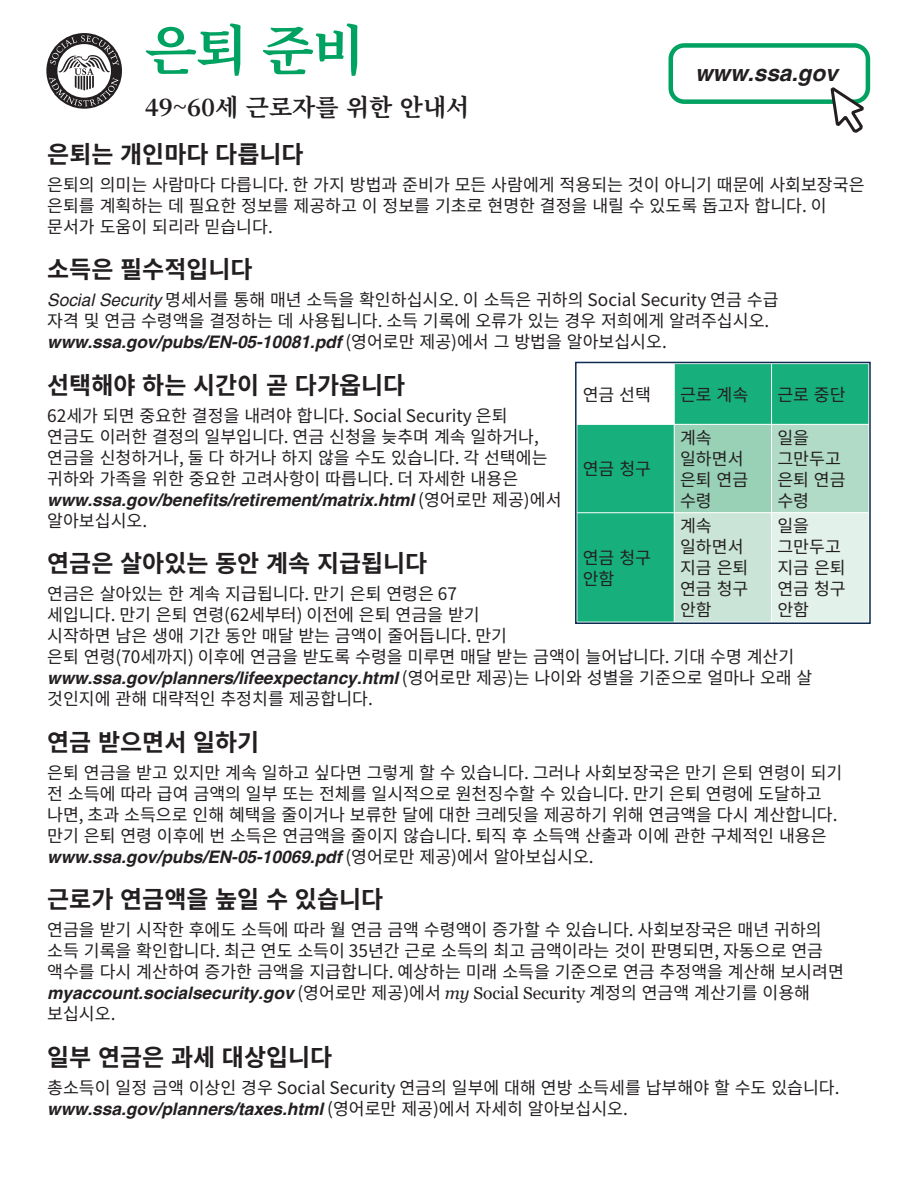
<style>
.page{position:relative;width:918px;height:1188px;background:#fff}
.page>*{position:absolute;margin:0;border:0;box-sizing:border-box;transform-origin:0 0}
.t1{font:700 54px "Noto Serif CJ Kkr";color:#00a261}
.t2{font:700 24px "Noto Sans CJ Ktc";color:#231f20}
.t3{font:700 24px "Noto Serif CJ Ktc";color:#231f20}
.t4{font:italic 700 22.5px "Helvetica";color:#231f20}
.t5{font:17.25px/21px "Noto Sans CJ Kkr";color:#231f20}
.s1{font-family:"Helvetica";font-style:italic}
.s2{font-family:"Helvetica";font-weight:700;font-style:italic}
.s3{font-family:"Georgia";font-style:italic}
.s4{font-family:"Georgia"}
</style>
<div class="page">
<div style="left:669px;top:43px;width:201px;height:61px;border:4px solid #00a261;border-radius:14px"></div>
<svg style="left:829px;top:84px;width:37px;height:49px"></svg>
<svg style="left:46px;top:33px;width:76px;height:76px"></svg>
<svg style="left:49px;top:35px;width:70px;height:71px"></svg>
<svg style="left:578px;top:365px;width:290px;height:256px;fill:#17af7b"></svg>
<div style="left:674px;top:424px;width:98px;height:89px;background:#98d1b6"></div>
<div style="left:772px;top:424px;width:97px;height:89px;background:#b1dbc7"></div>
<div style="left:674px;top:513px;width:98px;height:109px;background:#cae5d7"></div>
<div style="left:772px;top:513px;width:97px;height:109px;background:#e2f1e9"></div>
<hr style="left:577px;top:424px;width:97px;height:1px;background:#fff">
<hr style="left:674px;top:424px;width:98px;height:1px;background:#fff">
<hr style="left:772px;top:424px;width:97px;height:1px;background:#fff">
<hr style="left:577px;top:512px;width:97px;height:1px;background:#fff">
<hr style="left:674px;top:512px;width:98px;height:1px;background:#fff">
<hr style="left:772px;top:512px;width:97px;height:1px;background:#fff">
<hr style="left:674px;top:364px;width:1px;height:60px;background:#fff">
<hr style="left:771px;top:364px;width:1px;height:60px;background:#fff">
<hr style="left:674px;top:425px;width:1px;height:87px;background:#fff">
<hr style="left:771px;top:425px;width:1px;height:87px;background:#fff">
<hr style="left:674px;top:513px;width:1px;height:109px;background:#fff">
<hr style="left:771px;top:513px;width:1px;height:109px;background:#fff">
<div style="left:575px;top:362px;width:296px;height:262px;border:2px solid #0d2b51"></div>
<h1 class="t1" style="left:145px;top:20px;width:221px">은퇴 준비</h1>
<h2 class="t3" style="left:145px;top:93px;width:326px">49~60세 근로자를 위한 안내서</h2>
<h1 class="t2" style="left:47px;top:140px;width:258px">은퇴는 개인마다 다릅니다</h1>
<p class="t5" style="left:47px;top:174px;width:819px">은퇴의 의미는 사람마다 다릅니다. 한 가지 방법과 준비가 모든 사람에게 적용되는 것이 아니기 때문에 사회보장국은 은퇴를 계획하는 데 필요한 정보를 제공하고 이 정보를 기초로 현명한 결정을 내릴 수 있도록 돕고자 합니다. 이 문서가 도움이 되리라 믿습니다.</p>
<h1 class="t2" style="left:47px;top:256px;width:207px">소득은 필수적입니다</h1>
<p class="t5" style="left:47px;top:290px;width:733px"><span class="s1">Social Security</span> 명세서를 통해 매년 소득을 확인하십시오. 이 소득은 귀하의 Social Security 연금 수급 자격 및 연금 수령액을 결정하는 데 사용됩니다. 소득 기록에 오류가 있는 경우 저희에게 알려주십시오. <span class="s2">www.ssa.gov/pubs/EN-05-10081.pdf</span> (영어로만 제공)에서 그 방법을 알아보십시오.</p>
<h1 class="t2" style="left:47px;top:371px;width:360px">선택해야 하는 시간이 곧 다가옵니다</h1>
<p class="t5" style="left:47px;top:405px;width:516px">62세가 되면 중요한 결정을 내려야 합니다. Social Security 은퇴<br>연금도 이러한 결정의 일부입니다. 연금 신청을 늦추며 계속 일하거나, 연금을 신청하거나, 둘 다 하거나 하지 않을 수도 있습니다. 각 선택에는 귀하와 가족을 위한 중요한 고려사항이 따릅니다. 더 자세한 내용은 <span class="s2">www.ssa.gov/benefits/retirement/matrix.html</span> (영어로만 제공)에서 알아보십시오.</p>
<h1 class="t2" style="left:47px;top:550px;width:382px">연금은 살아있는 동안 계속 지급됩니다</h1>
<p class="t5" style="left:47px;top:584px;width:767px">연금은 살아있는 한 계속 지급됩니다. 만기 은퇴 연령은 67<br>세입니다. 만기 은퇴 연령(62세부터) 이전에 은퇴 연금을 받기<br>시작하면 남은 생애 기간 동안 매달 받는 금액이 줄어듭니다. 만기<br>은퇴 연령(70세까지) 이후에 연금을 받도록 수령을 미루면 매달 받는 금액이 늘어납니다. 기대 수명 계산기 <span class="s2">www.ssa.gov/planners/lifeexpectancy.html</span> (영어로만 제공)는 나이와 성별을 기준으로 얼마나 오래 살 것인지에 관해 대략적인 추정치를 제공합니다.</p>
<h1 class="t2" style="left:47px;top:728px;width:214px">연금 받으면서 일하기</h1>
<p class="t5" style="left:47px;top:762px;width:797px">은퇴 연금을 받고 있지만 계속 일하고 싶다면 그렇게 할 수 있습니다. 그러나 사회보장국은 만기 은퇴 연령이 되기 전 소득에 따라 급여 금액의 일부 또는 전체를 일시적으로 원천징수할 수 있습니다. 만기 은퇴 연령에 도달하고 나면, 초과 소득으로 인해 혜택을 줄이거나 보류한 달에 대한 크레딧을 제공하기 위해 연금액을 다시 계산합니다. 만기 은퇴 연령 이후에 번 소득은 연금액을 줄이지 않습니다. 퇴직 후 소득액 산출과 이에 관한 구체적인 내용은 <span class="s2">www.ssa.gov/pubs/EN-05-10069.pdf</span> (영어로만 제공)에서 알아보십시오.</p>
<h1 class="t2" style="left:47px;top:886px;width:337px">근로가 연금액을 높일 수 있습니다</h1>
<p class="t5" style="left:47px;top:920px;width:798px">연금을 받기 시작한 후에도 소득에 따라 월 연금 금액 수령액이 증가할 수 있습니다. 사회보장국은 매년 귀하의 소득 기록을 확인합니다. 최근 연도 소득이 35년간 근로 소득의 최고 금액이라는 것이 판명되면, 자동으로 연금 액수를 다시 계산하여 증가한 금액을 지급합니다. 예상하는 미래 소득을 기준으로 연금 추정액을 계산해 보시려면 <span class="s2">myaccount.socialsecurity.gov</span> (영어로만 제공)에서 <span class="s3">my</span> <span class="s4">Social Security</span> 계정의 연금액 계산기를 이용해 보십시오.</p>
<h1 class="t2" style="left:47px;top:1043px;width:287px">일부 연금은 과세 대상입니다</h1>
<p class="t5" style="left:47px;top:1077px;width:794px">총소득이 일정 금액 이상인 경우 Social Security 연금의 일부에 대해 연방 소득세를 납부해야 할 수도 있습니다. <span class="s2">www.ssa.gov/planners/taxes.html</span> (영어로만 제공)에서 자세히 알아보십시오.</p>
<p class="t4" style="left:695px;top:59px;width:144px">www.ssa.gov</p>
<p class="t5" style="left:583px;top:384px;width:70px">연금 선택</p>
<p class="t5" style="left:680px;top:384px;width:70px">근로 계속</p>
<p class="t5" style="left:777px;top:384px;width:70px">근로 중단</p>
<p class="t5" style="left:680px;top:427px;width:70px">계속 일하면서 은퇴 연금 수령</p>
<p class="t5" style="left:777px;top:427px;width:70px">일을 그만두고 은퇴 연금 수령</p>
<p class="t5" style="left:583px;top:459px;width:70px">연금 청구</p>
<p class="t5" style="left:680px;top:516px;width:70px">계속 일하면서 지금 은퇴 연금 청구 안함</p>
<p class="t5" style="left:777px;top:516px;width:70px">일을 그만두고 지금 은퇴 연금 청구 안함</p>
<p class="t5" style="left:583px;top:547px;width:70px">연금 청구 안함</p>
</div>
